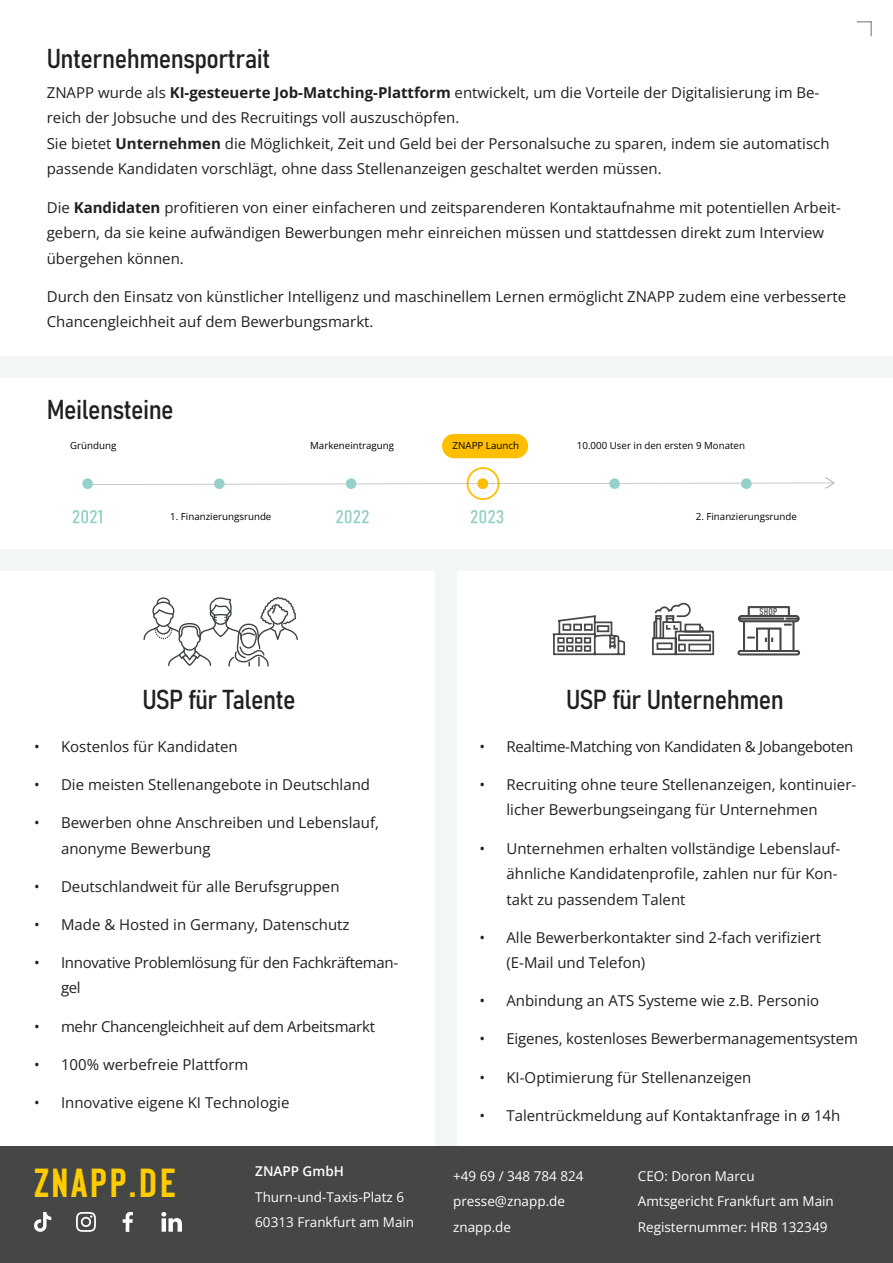
<style>
.page{position:relative;width:893px;height:1263px;background:#fff}
.page>*{position:absolute;margin:0;border:0;box-sizing:border-box;transform-origin:0 0}
.t1{font:700 45px "CA Geheimagent";letter-spacing:.04em;color:#fc0}
.t2{font:27px "Bahnschrift";letter-spacing:-.02em;color:#231f20}
.t3{font:15px/25.5px "Open Sans";color:#231f20}
.t4{font:15px/25.5px "Open Sans";letter-spacing:-.02em;color:#231f20}
.t5{font:13.5px/25.5px "Open Sans";color:#fff}
.t6{font:600 13.5px "Open Sans";color:#fff}
.t7{font:10.8px "CA Geheimagent";color:#454747}
.t8{font:9.75px "Open Sans";color:#000}
.s1{font-weight:700}
</style>
<div class="page">
<svg style="left:857px;top:21px;width:15px;height:15px"></svg>
<div style="left:0;top:550px;width:893px;height:21px;background:#f3f6f7"></div>
<div style="left:0;top:356px;width:893px;height:21px;background:#f3f6f7"></div>
<div style="left:0;top:1146px;width:893px;height:117px;background:#454747"></div>
<svg style="left:161px;top:1212px;width:21px;height:20px"></svg>
<svg style="left:76px;top:1212px;width:20px;height:20px"></svg>
<svg style="left:123px;top:1212px;width:10px;height:20px"></svg>
<svg style="left:34px;top:1212px;width:17px;height:20px"></svg>
<div style="left:436px;top:571px;width:21px;height:576px;background:#f3f6f7"></div>
<svg style="left:73px;top:510px;width:29px;height:13px"></svg>
<svg style="left:336px;top:510px;width:33px;height:13px"></svg>
<div style="left:82px;top:478px;width:11px;height:11px;background:#96d1c9;border-radius:50%"></div>
<svg style="left:471px;top:510px;width:32px;height:13px"></svg>
<svg style="left:88px;top:467px;width:747px;height:33px"></svg>
<div style="left:442px;top:434px;width:86px;height:24px;background:#ffbf00;border-radius:12px"></div>
<svg style="left:144px;top:597px;width:154px;height:69px"></svg>
<svg style="left:652px;top:602px;width:63px;height:54px"></svg>
<svg style="left:738px;top:606px;width:62px;height:49px"></svg>
<svg style="left:552px;top:615px;width:74px;height:41px"></svg>
<h2 class="t2" style="left:47px;top:38px;width:225px">Unternehmensportrait</h2>
<p class="t3" style="left:47px;top:79px;width:784px">ZNAPP wurde als <span class="s1">KI-gesteuerte Job-Matching-Plattform</span> entwickelt, um die Vorteile der Digitalisierung im Be&shy;reich der Jobsuche und des Recruitings voll auszuschöpfen.<br>Sie bietet <span class="s1">Unternehmen</span> die Möglichkeit, Zeit und Geld bei der Personalsuche zu sparen, indem sie automatisch passende Kandidaten vorschlägt, ohne dass Stellenanzeigen geschaltet werden müssen.</p>
<p class="t3" style="left:47px;top:194px;width:796px">Die <span class="s1">Kandidaten</span> profitieren von einer einfacheren und zeitsparenderen Kontaktaufnahme mit potentiellen Arbeit&shy;gebern, da sie keine aufwändigen Bewerbungen mehr einreichen müssen und stattdessen direkt zum Interview übergehen können.</p>
<p class="t3" style="left:47px;top:283px;width:801px">Durch den Einsatz von künstlicher Intelligenz und maschinellem Lernen ermöglicht ZNAPP zudem eine verbesserte<br>Chancengleichheit auf dem Bewerbungsmarkt.</p>
<h2 class="t2" style="left:47px;top:389px;width:129px">Meilensteine</h2>
<p class="t8" style="left:310px;top:439px;width:85px">Markeneintragung</p>
<p class="t8" style="left:453px;top:439px;width:68px">ZNAPP Launch</p>
<p class="t8" style="left:577px;top:439px;width:170px">10.000 User in den ersten 9 Monaten</p>
<p class="t8" style="left:170px;top:510px;width:103px">1. Finanzierungsrunde</p>
<p class="t8" style="left:696px;top:510px;width:103px">2. Finanzierungsrunde</p>
<p class="t7" style="left:759px;top:605px;width:19px">SHOP</p>
<h2 class="t2" style="left:142px;top:679px;width:155px">USP für Talente</h2>
<h2 class="t2" style="left:566px;top:679px;width:219px">USP für Unternehmen</h2>
<p class="t3" style="left:34px;top:733px;width:205px">• Kostenlos für Kandidaten</p>
<p class="t3" style="left:34px;top:771px;width:338px">• Die meisten Stellenangebote in Deutschland</p>
<p class="t3" style="left:61px;top:809px;width:319px;text-indent:-27px">• Bewerben ohne Anschreiben und Lebenslauf, anonyme Bewerbung</p>
<p class="t3" style="left:34px;top:873px;width:307px">• Deutschlandweit für alle Berufsgruppen</p>
<p class="t3" style="left:34px;top:911px;width:317px">• Made &amp; Hosted in Germany, Datenschutz</p>
<p class="t4" style="left:61px;top:949px;width:339px;text-indent:-27px">• Innovative Problemlösung für den Fachkräfteman&shy;gel</p>
<p class="t4" style="left:34px;top:1013px;width:343px">• mehr Chancengleichheit auf dem Arbeitsmarkt</p>
<p class="t3" style="left:34px;top:1051px;width:216px">• 100% werbefreie Plattform</p>
<p class="t3" style="left:34px;top:1089px;width:257px">• Innovative eigene KI Technologie</p>
<p class="t4" style="left:479px;top:733px;width:375px">• Realtime-Matching von Kandidaten &amp; Jobangeboten</p>
<p class="t3" style="left:506px;top:771px;width:351px;text-indent:-27px">• Recruiting ohne teure Stellenanzeigen, kontinuier&shy;licher Bewerbungseingang für Unternehmen</p>
<p class="t3" style="left:506px;top:835px;width:335px;text-indent:-27px">• Unternehmen erhalten vollständige Lebenslauf&shy;ähnliche Kandidatenprofile, zahlen nur für Kon&shy;takt zu passendem Talent</p>
<p class="t3" style="left:506px;top:924px;width:316px;text-indent:-27px">• Alle Bewerberkontakter sind 2-fach verifiziert (E-Mail und Telefon)</p>
<p class="t3" style="left:479px;top:988px;width:341px">• Anbindung an ATS Systeme wie z.B. Personio</p>
<p class="t3" style="left:479px;top:1026px;width:380px">• Eigenes, kostenloses Bewerbermanagementsystem</p>
<p class="t3" style="left:479px;top:1064px;width:273px">• KI-Optimierung für Stellenanzeigen</p>
<p class="t3" style="left:479px;top:1102px;width:362px">• Talentrückmeldung auf Kontaktanfrage in ø 14h</p>
<h1 class="t1" style="left:34px;top:1156px;width:143px">ZNAPP.DE</h1>
<p class="t6" style="left:255px;top:1162px;width:90px">ZNAPP GmbH</p>
<p class="t5" style="left:255px;top:1184px;width:160px">Thurn-und-Taxis-Platz 6<br>60313 Frankfurt am Main</p>
<p class="t5" style="left:453px;top:1162px;width:132px">+49 69 / 348 784 824 presse@znapp.de znapp.de</p>
<p class="t5" style="left:638px;top:1162px;width:198px">CEO: Doron Marcu<br>Amtsgericht Frankfurt am Main<br>Registernummer: HRB 132349</p>
</div>
